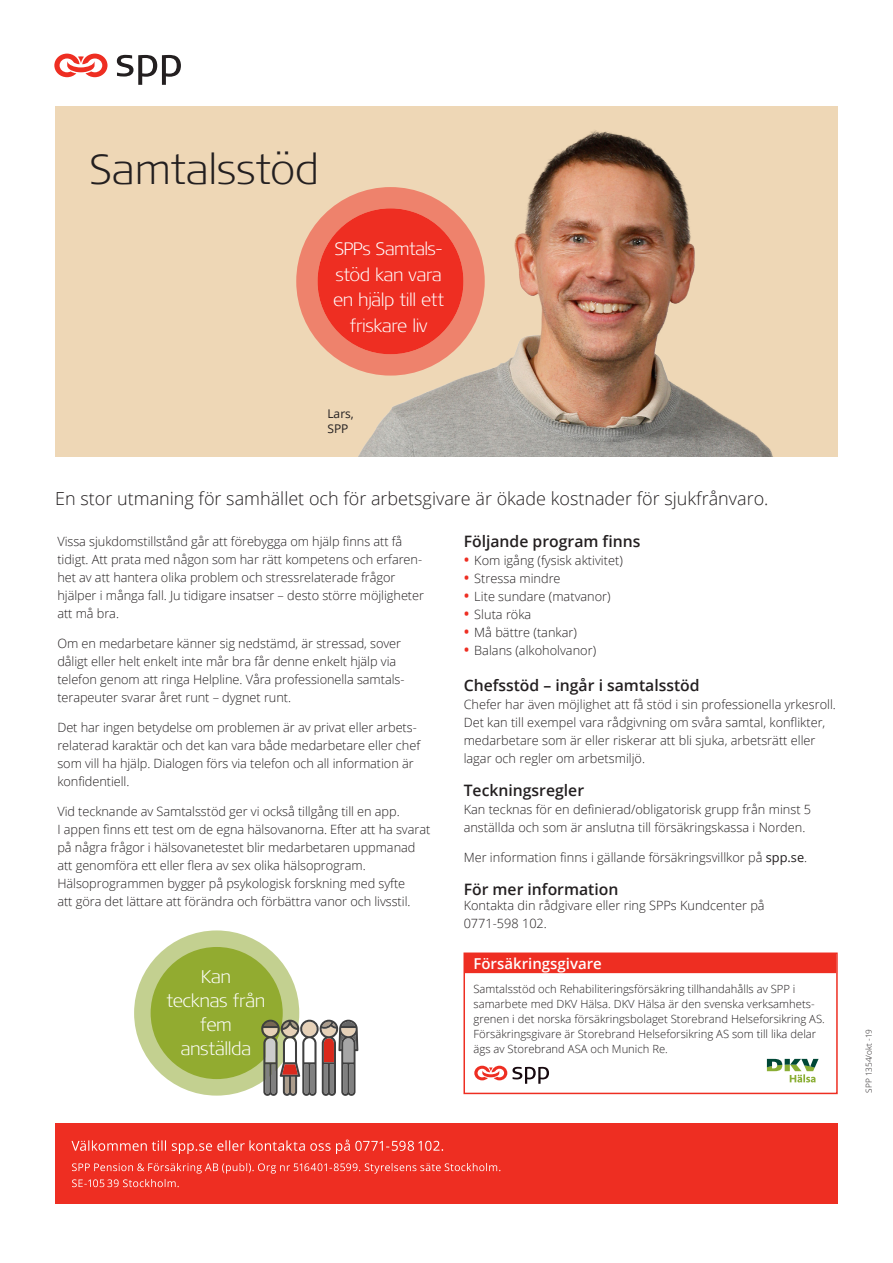
<style>
.page{position:relative;width:893px;height:1263px;background:#fff}
.page>*{position:absolute;margin:0;border:0;box-sizing:border-box;transform-origin:0 0}
.Titel_28_36_svart{font:300 expanded 42px "Signa Pro";letter-spacing:-.01em;color:#231f20}
.t1{font:300 expanded 18.3px/23.9px "Signa Pro";letter-spacing:-.025em;color:#fff;text-align:center}
.Ingress_12_17_Open_S{font:300 18px "Open Sans";color:#231f20}
.t2{font:300 expanded 18px/25.5px "Signa Pro";letter-spacing:-.025em;color:#fff;text-align:center}
.Mellanrubrik_1_10_5{font:600 15.75px "Open Sans";color:#231f20}
.För_mer_info_-_rubri{font:600 15px "Open Sans";color:#fff}
.Brödtext_1_8_5_12{font:300 12.75px/18px "Open Sans";letter-spacing:-.005em;color:#231f20}
.Mentors_namn_diagram{font:12px/15px "Open Sans";color:#231f20}
.Bra_att_veta_Brödtex{font:300 11.25px/15px "Open Sans";color:#231f20}
.t3{font:300 8.25px "Open Sans";color:#231f20}
.s1{font-weight:600;font-size:15px;color:#ee2e22}
.s2{font-weight:400}
</style>
<div class="page">
<svg style="left:54px;top:53px;width:54px;height:25px"></svg>
<svg style="left:117px;top:55px;width:64px;height:30px"></svg>
<div style="left:55px;top:107px;width:783px;height:350px;background:#eed7b6"></div>
<div style="left:55px;top:1123px;width:783px;height:81px;background:#ee2e22"></div>
<div style="left:465px;top:954px;width:371px;height:19px;background:#ee2e22"></div>
<div style="left:463px;top:952px;width:375px;height:142px;border:2px solid #ee2e22"></div>
<svg style="left:767px;top:1059px;width:52px;height:23px"></svg>
<svg style="left:474px;top:1065px;width:75px;height:19px"></svg>
<div style="left:142px;top:939px;width:149px;height:148px;background:#92ab30;border-radius:50%"></div>
<div style="left:134px;top:930px;width:165px;height:165px;border:17px solid #c3d090;border-radius:50%"></div>
<svg style="left:261px;top:1020px;width:97px;height:76px"></svg>
<div style="left:317px;top:208px;width:146px;height:146px;background:#ee2e22;border-radius:50%"></div>
<div style="left:296px;top:187px;width:189px;height:189px;border:21px solid #ee2e22;border-radius:50%"></div>
<img style="left:345px;top:106px;width:493px;height:351px">
<img style="left:71px;top:1140px;width:430px;height:48px">
<p class="Titel_28_36_svart" style="left:89px;top:140px;width:231px">Samtalsstöd</p>
<p class="t2" style="left:333px;top:235px;width:113px">SPPs Samtals&shy;stöd kan vara en hjälp till ett friskare liv</p>
<p class="Mentors_namn_diagram" style="left:327px;top:406px;width:28px">Lars,<br>SPP</p>
<p class="Ingress_12_17_Open_S" style="left:55px;top:486px;width:715px">En stor utmaning för samhället och för arbetsgivare är ökade kostnader för sjukfrånvaro.</p>
<p class="Brödtext_1_8_5_12" style="left:57px;top:532px;width:368px">Vissa sjukdomstillstånd går att förebygga om hjälp finns att få tidigt. Att prata med någon som har rätt kompetens och erfaren&shy;het av att hantera olika problem och stressrelaterade frågor hjälper i många fall. Ju tidigare insatser – desto större möjligheter att må bra.</p>
<p class="Brödtext_1_8_5_12" style="left:57px;top:634px;width:349px">Om en medarbetare känner sig nedstämd, är stressad, sover dåligt eller helt enkelt inte mår bra får denne enkelt hjälp via telefon genom att ringa Helpline. Våra professionella samtals&shy;terapeuter svarar året runt – dygnet runt.</p>
<p class="Brödtext_1_8_5_12" style="left:57px;top:718px;width:364px">Det har ingen betydelse om problemen är av privat eller arbets&shy;relaterad karaktär och det kan vara både medarbetare eller chef som vill ha hjälp. Dialogen förs via telefon och all information är konfidentiell.</p>
<p class="Brödtext_1_8_5_12" style="left:57px;top:802px;width:374px">Vid tecknande av Samtalsstöd ger vi också tillgång till en app.<br>I appen finns ett test om de egna hälsovanorna. Efter att ha svarat på några frågor i hälsovanetestet blir medarbetaren uppmanad att genomföra ett eller flera av sex olika hälsoprogram.<br>Hälsoprogrammen bygger på psykologisk forskning med syfte<br>att göra det lättare att förändra och förbättra vanor och livsstil.</p>
<p class="Mellanrubrik_1_10_5" style="left:464px;top:530px;width:178px">Följande program finns</p>
<p class="Brödtext_1_8_5_12" style="left:464px;top:551px;width:161px"><span class="s1">•</span> Kom igång (fysisk aktivitet)</p>
<p class="Brödtext_1_8_5_12" style="left:464px;top:569px;width:98px"><span class="s1">•</span> Stressa mindre</p>
<p class="Brödtext_1_8_5_12" style="left:464px;top:587px;width:149px"><span class="s1">•</span> Lite sundare (matvanor)</p>
<p class="Brödtext_1_8_5_12" style="left:464px;top:605px;width:69px"><span class="s1">•</span> Sluta röka</p>
<p class="Brödtext_1_8_5_12" style="left:464px;top:623px;width:115px"><span class="s1">•</span> Må bättre (tankar)</p>
<p class="Brödtext_1_8_5_12" style="left:464px;top:641px;width:134px"><span class="s1">•</span> Balans (alkoholvanor)</p>
<p class="Mellanrubrik_1_10_5" style="left:464px;top:674px;width:238px">Chefsstöd – ingår i samtalsstöd</p>
<p class="Brödtext_1_8_5_12" style="left:464px;top:695px;width:374px">Chefer har även möjlighet att få stöd i sin professionella yrkesroll.<br>Det kan till exempel vara rådgivning om svåra samtal, konflikter, medarbetare som är eller riskerar att bli sjuka, arbetsrätt eller lagar och regler om arbetsmiljö.</p>
<p class="Mellanrubrik_1_10_5" style="left:464px;top:779px;width:122px">Teckningsregler</p>
<p class="Brödtext_1_8_5_12" style="left:464px;top:800px;width:349px">Kan tecknas för en definierad/obligatorisk grupp från minst 5 anställda och som är anslutna till försäkringskassa i Norden.</p>
<p class="Brödtext_1_8_5_12" style="left:464px;top:848px;width:345px">Mer information finns i gällande försäkringsvillkor på <span class="s2">spp.se</span>.</p>
<p class="Mellanrubrik_1_10_5" style="left:464px;top:878px;width:156px">För mer information</p>
<p class="Brödtext_1_8_5_12" style="left:464px;top:896px;width:303px">Kontakta din rådgivare eller ring SPPs Kundcenter på<br>0771-598 102.</p>
<p class="För_mer_info_-_rubri" style="left:473px;top:953px;width:130px">Försäkringsgivare</p>
<p class="Bra_att_veta_Brödtex" style="left:473px;top:981px;width:353px">Samtalsstöd och Rehabiliteringsförsäkring tillhandahålls av SPP i samarbete med DKV Hälsa. DKV Hälsa är den svenska verksamhets&shy;grenen i det norska försäkringsbolaget Storebrand Helseforsikring AS.<br>Försäkringsgivare är Storebrand Helseforsikring AS som till lika delar ägs av Storebrand ASA och Munich Re.</p>
<p class="t1" style="left:167px;top:964px;width:100px">Kan<br>tecknas från fem anställda</p>
<p class="t3" style="left:863px;top:1093px;width:65px;rotate:-90deg">SPP 1354/okt -19</p>
</div>
